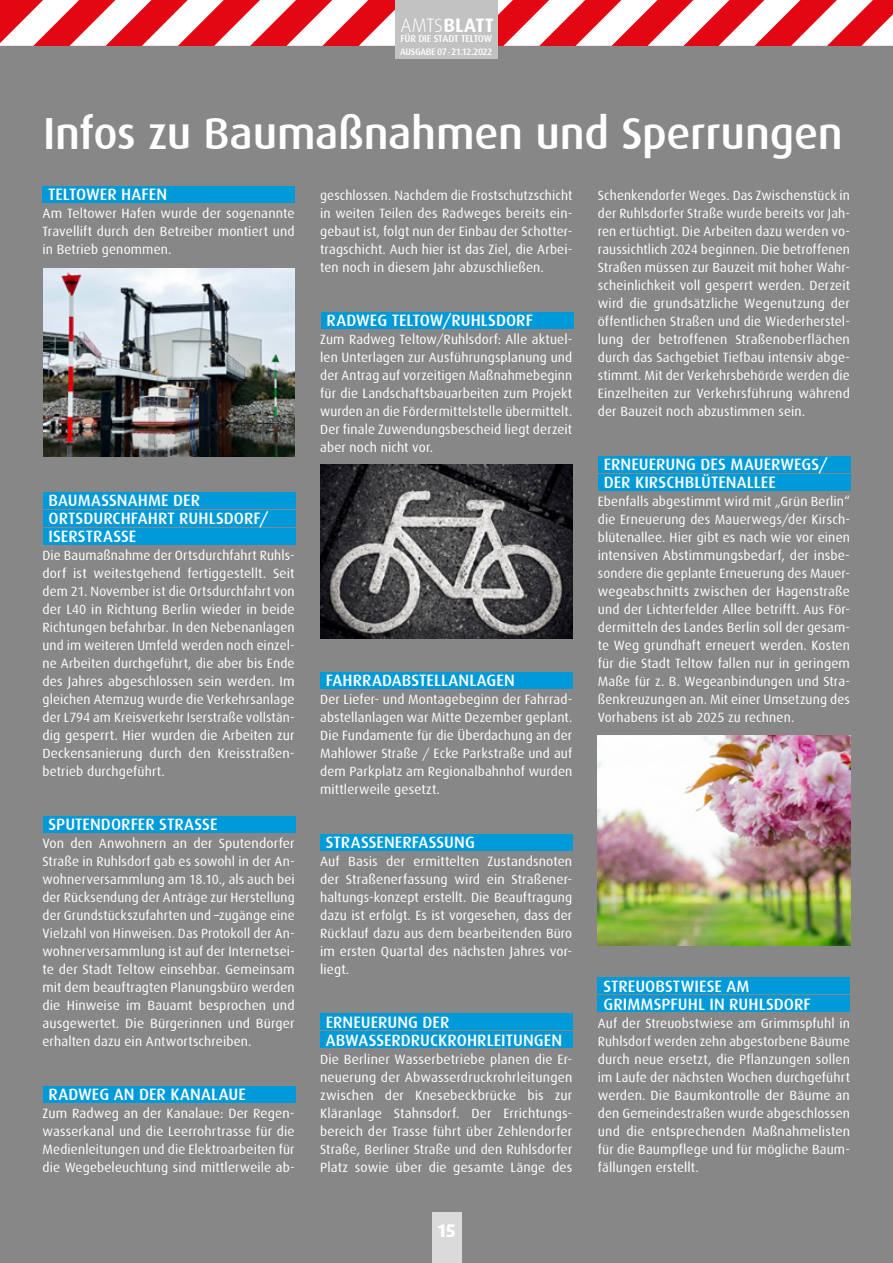
<style>
.page{position:relative;width:893px;height:1263px;background:#fff}
.page>*{position:absolute;margin:0;border:0;box-sizing:border-box;transform-origin:0 0}
.t1{font:500 45px "Dax";letter-spacing:-.005em;color:#fff}
.t2{font:700 19.5px "Dax";letter-spacing:.005em;color:#fff}
.t3{font:700 18px "Dax";color:#fff}
.Balken_Beschlüsse{font:500 16.5px/18px "Dax";letter-spacing:.005em;color:#fff}
.Copytext_Block{font:13.5px/18px "Dax";letter-spacing:.01em;color:#fff;text-align:justify}
.t4{font:500 10.05px "Dax";letter-spacing:-.02em;color:#fff}
.t5{font:500 9.45px "Dax";letter-spacing:-.03em;color:#fff}
.s1{font-weight:300}
.s2{font-weight:700}
</style>
<div class="page">
<div style="left:1px;top:0;width:892px;height:1263px;background:#878787"></div>
<svg style="left:0;top:0;width:893px;height:82px"></svg>
<div style="left:42px;top:186px;width:253px;height:17px;background:#009ad8"></div>
<div style="left:43px;top:492px;width:252px;height:17px;background:#009ad8"></div>
<div style="left:320px;top:672px;width:252px;height:17px;background:#009ad8"></div>
<div style="left:320px;top:834px;width:252px;height:17px;background:#009ad8"></div>
<div style="left:320px;top:1013px;width:252px;height:17px;background:#009ad8"></div>
<div style="left:320px;top:1031px;width:252px;height:17px;background:#009ad8"></div>
<div style="left:43px;top:510px;width:252px;height:17px;background:#009ad8"></div>
<div style="left:43px;top:528px;width:252px;height:17px;background:#009ad8"></div>
<div style="left:43px;top:816px;width:252px;height:17px;background:#009ad8"></div>
<div style="left:43px;top:1086px;width:252px;height:17px;background:#009ad8"></div>
<div style="left:321px;top:312px;width:252px;height:17px;background:#009ad8"></div>
<div style="left:598px;top:456px;width:252px;height:17px;background:#009ad8"></div>
<div style="left:598px;top:474px;width:252px;height:17px;background:#009ad8"></div>
<div style="left:598px;top:977px;width:252px;height:17px;background:#009ad8"></div>
<div style="left:598px;top:995px;width:252px;height:17px;background:#009ad8"></div>
<div style="left:432px;top:1212px;width:29px;height:51px;background:#dadada"></div>
<div style="left:396px;top:0;width:102px;height:59px;background:#c2c2c2"></div>
<img style="left:43px;top:268px;width:251px;height:188px">
<img style="left:320px;top:464px;width:252px;height:175px">
<img style="left:598px;top:736px;width:252px;height:209px">
<h2 class="t2" style="left:400px;top:14px;width:95px"><span class="s1">AMTS</span>BLATT</h2>
<p class="t4" style="left:400px;top:33px;width:93px">FÜR DIE STADT TELTOW</p>
<p class="t5" style="left:400px;top:46px;width:94px">AUSGABE 07 <span class="s2">˙</span>21.12.2022</p>
<p class="t1" style="left:43px;top:108px;width:801px">Infos zu Baumaßnahmen und Sperrungen</p>
<p class="Balken_Beschlüsse" style="left:48px;top:185px;width:121px">TELTOWER HAFEN</p>
<p class="Copytext_Block" style="left:320px;top:186px;width:254px">geschlossen. Nachdem die Frostschutzschicht in weiten Teilen des Radweges bereits ein&shy;gebaut ist, folgt nun der Einbau der Schotter&shy;tragschicht. Auch hier ist das Ziel, die Arbei&shy;ten noch in diesem Jahr abzuschließen.</p>
<p class="Copytext_Block" style="left:598px;top:186px;width:254px">Schenkendorfer Weges. Das Zwischenstück in der Ruhlsdorfer Straße wurde bereits vor Jah&shy;ren ertüchtigt. Die Arbeiten dazu werden vo&shy;raussichtlich 2024 beginnen. Die betroffenen Straßen müssen zur Bauzeit mit hoher Wahr&shy;scheinlichkeit voll gesperrt werden. Derzeit wird die grundsätzliche Wegenutzung der öffentlichen Straßen und die Wiederherstel&shy;lung der betroffenen Straßenoberflächen durch das Sachgebiet Tiefbau intensiv abge&shy;stimmt. Mit der Verkehrsbehörde werden die Einzelheiten zur Verkehrsführung während der Bauzeit noch abzustimmen sein.</p>
<p class="Copytext_Block" style="left:42px;top:204px;width:254px">Am Teltower Hafen wurde der sogenannte Travellift durch den Betreiber montiert und in Betrieb genommen.</p>
<p class="Balken_Beschlüsse" style="left:327px;top:311px;width:208px">RADWEG TELTOW/RUHLSDORF</p>
<p class="Copytext_Block" style="left:320px;top:330px;width:254px">Zum Radweg Teltow/Ruhlsdorf: Alle aktuel&shy;len Unterlagen zur Ausführungsplanung und der Antrag auf vorzeitigen Maßnahmebeginn für die Landschaftsbauarbeiten zum Projekt wurden an die Fördermittelstelle übermittelt.<br>Der finale Zuwendungsbescheid liegt derzeit aber noch nicht vor.</p>
<p class="Balken_Beschlüsse" style="left:49px;top:491px;width:222px">BAUMASSNAHME DER<br>ORTSDURCHFAHRT RUHLSDORF/<br>ISERSTRASSE</p>
<p class="Copytext_Block" style="left:42px;top:546px;width:254px">Die Baumaßnahme der Ortsdurchfahrt Ruhls&shy;dorf ist weitestgehend fertiggestellt. Seit dem 21. November ist die Ortsdurchfahrt von der L40 in Richtung Berlin wieder in beide Richtungen befahrbar. In den Nebenanlagen und im weiteren Umfeld werden noch einzel&shy;ne Arbeiten durchgeführt, die aber bis Ende des Jahres abgeschlossen sein werden. Im gleichen Atemzug wurde die Verkehrsanlage der L794 am Kreisverkehr Iserstraße vollstän&shy;dig gesperrt. Hier wurden die Arbeiten zur Deckensanierung durch den Kreisstraßen&shy;betrieb durchgeführt.</p>
<p class="Balken_Beschlüsse" style="left:49px;top:815px;width:170px">SPUTENDORFER STRASSE</p>
<p class="Copytext_Block" style="left:42px;top:834px;width:254px">Von den Anwohnern an der Sputendorfer Straße in Ruhlsdorf gab es sowohl in der An&shy;wohnerversammlung am 18.10., als auch bei der Rücksendung der Anträge zur Herstellung der Grundstückszufahrten und –zugänge eine Vielzahl von Hinweisen. Das Protokoll der An&shy;wohnerversammlung ist auf der Internetsei&shy;te der Stadt Teltow einsehbar. Gemeinsam mit dem beauftragten Planungsbüro werden die Hinweise im Bauamt besprochen und ausgewertet. Die Bürgerinnen und Bürger erhalten dazu ein Antwortschreiben.</p>
<p class="Balken_Beschlüsse" style="left:49px;top:1085px;width:199px">RADWEG AN DER KANALAUE</p>
<p class="Copytext_Block" style="left:42px;top:1104px;width:254px">Zum Radweg an der Kanalaue: Der Regen&shy;wasserkanal und die Leerrohrtrasse für die Medienleitungen und die Elektroarbeiten für die Wegebeleuchtung sind mittlerweile ab-</p>
<p class="Balken_Beschlüsse" style="left:326px;top:671px;width:191px">FAHRRADABSTELLANLAGEN</p>
<p class="Copytext_Block" style="left:320px;top:690px;width:254px">Der Liefer- und Montagebeginn der Fahrrad&shy;abstellanlagen war Mitte Dezember geplant.<br>Die Fundamente für die Überdachung an der Mahlower Straße / Ecke Parkstraße und auf dem Parkplatz am Regionalbahnhof wurden mittlerweile gesetzt.</p>
<p class="Balken_Beschlüsse" style="left:326px;top:833px;width:151px">STRASSENERFASSUNG</p>
<p class="Copytext_Block" style="left:320px;top:852px;width:254px">Auf Basis der ermittelten Zustandsnoten der Straßenerfassung wird ein Straßener&shy;haltungs-konzept erstellt. Die Beauftragung dazu ist erfolgt. Es ist vorgesehen, dass der Rücklauf dazu aus dem bearbeitenden Büro im ersten Quartal des nächsten Jahres vor&shy;liegt.</p>
<p class="Balken_Beschlüsse" style="left:326px;top:1013px;width:238px">ERNEUERUNG DER<br>ABWASSERDRUCKROHRLEITUNGEN</p>
<p class="Copytext_Block" style="left:320px;top:1050px;width:254px">Die Berliner Wasserbetriebe planen die Er&shy;neuerung der Abwasserdruckrohrleitungen zwischen der Knesebeckbrücke bis zur Kläranlage Stahnsdorf. Der Errichtungs&shy;bereich der Trasse führt über Zehlendorfer Straße, Berliner Straße und den Ruhlsdorfer Platz sowie über die gesamte Länge des</p>
<p class="t3" style="left:437px;top:1220px;width:21px">15</p>
<p class="Balken_Beschlüsse" style="left:604px;top:455px;width:226px">ERNEUERUNG DES MAUERWEGS/<br>DER KIRSCHBLÜTENALLEE</p>
<p class="Copytext_Block" style="left:598px;top:492px;width:254px">Ebenfalls abgestimmt wird mit „Grün Berlin“ die Erneuerung des Mauerwegs/der Kirsch&shy;blütenallee. Hier gibt es nach wie vor einen intensiven Abstimmungsbedarf, der insbe&shy;sondere die geplante Erneuerung des Mauer&shy;wegeabschnitts zwischen der Hagenstraße und der Lichterfelder Allee betrifft. Aus För&shy;dermitteln des Landes Berlin soll der gesam&shy;te Weg grundhaft erneuert werden. Kosten für die Stadt Teltow fallen nur in geringem Maße für z. B. Wegeanbindungen und Stra&shy;ßenkreuzungen an. Mit einer Umsetzung des Vorhabens ist ab 2025 zu rechnen.</p>
<p class="Balken_Beschlüsse" style="left:603px;top:977px;width:209px">STREUOBSTWIESE AM<br>GRIMMSPFUHL IN RUHLSDORF</p>
<p class="Copytext_Block" style="left:598px;top:1014px;width:254px">Auf der Streuobstwiese am Grimmspfuhl in Ruhlsdorf werden zehn abgestorbene Bäume durch neue ersetzt, die Pflanzungen sollen im Laufe der nächsten Wochen durchgeführt werden. Die Baumkontrolle der Bäume an den Gemeindestraßen wurde abgeschlossen und die entsprechenden Maßnahmelisten für die Baumpflege und für mögliche Baum&shy;fällungen erstellt.</p>
</div>
